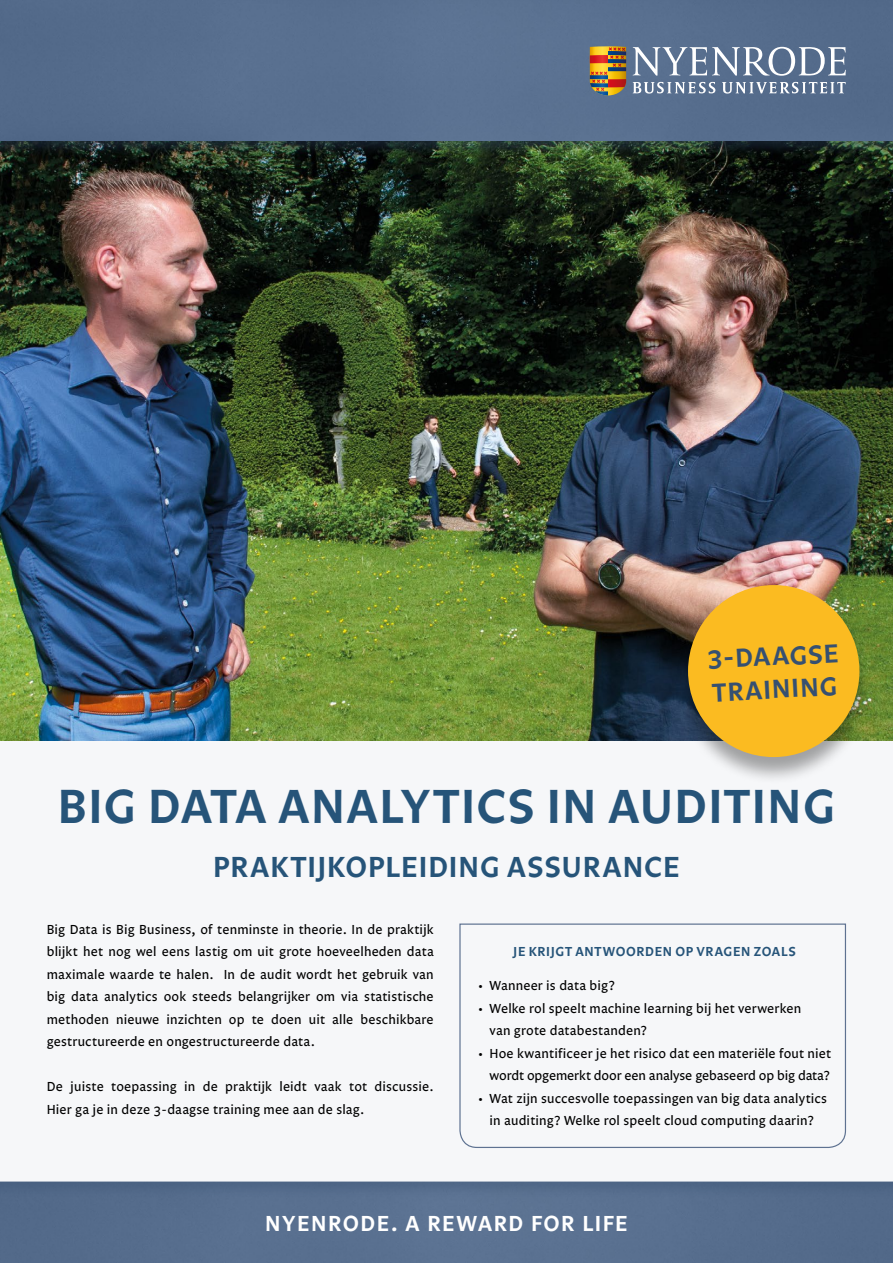
<style>
.page{position:relative;width:893px;height:1263px;background:#fff}
.page>*{position:absolute;margin:0;border:0;box-sizing:border-box;transform-origin:0 0}
.t1{font:600 49.5px "Legato OT";letter-spacing:.03em;color:#265479}
.t2{font:600 30px "Legato OT";letter-spacing:.035em;color:#265479}
.t3{font:600 27px/33px "Legato OT";color:#365071}
.t4{font:600 22.5px "Legato OT";letter-spacing:.07em;color:#fff}
.t5{font:13.5px/22.5px "Legato OT";letter-spacing:.01em;color:#000}
.t6{font:600 13.5px "Legato OT";letter-spacing:.05em;color:#265479}
</style>
<div class="page">
<div style="left:0;top:1198px;width:893px;height:65px;background:#586f8f"></div>
<div style="left:0;top:739px;width:893px;height:459px;background:#365071;opacity:.35"></div>
<div style="left:0;top:741px;width:893px;height:440px;background:#f6f7f9"></div>
<img style="left:0;top:157px;width:893px;height:584px">
<div style="left:0;top:0;width:893px;height:157px;background:#365071;opacity:.35"></div>
<svg style="left:590px;top:46px;width:36px;height:49px;background:#ad7939"></svg>
<svg style="left:633px;top:47px;width:213px;height:29px"></svg>
<svg style="left:633px;top:82px;width:82px;height:12px"></svg>
<svg style="left:722px;top:82px;width:124px;height:12px"></svg>
<svg style="left:459px;top:923px;width:388px;height:225px"></svg>
<div style="left:674px;top:585px;width:199px;height:199px;background:#000;opacity:.35"></div>
<div style="left:688px;top:585px;width:171px;height:172px;background:#fbbb21;border-radius:50%"></div>
<h3 class="t3" style="left:707px;top:644px;width:133px;rotate:-3deg">3-DAAGSE<br>TRAINING</h3>
<h1 class="t1" style="left:58px;top:777px;width:779px">BIG DATA ANALYTICS IN AUDITING</h1>
<h2 class="t2" style="left:213px;top:849px;width:468px">PRAKTIJKOPLEIDING ASSURANCE</h2>
<p class="t5" style="left:47px;top:919px;width:388px;text-align:justify">Big Data is Big Business, of tenminste in theorie. In de praktijk blijkt het nog wel eens lastig om uit grote hoeveelheden data maximale waarde te halen. In de audit wordt het gebruik van big data analytics ook steeds belangrijker om via statistische methoden nieuwe inzichten op te doen uit alle beschikbare gestructureerde en ongestructureerde data.</p>
<p class="t5" style="left:47px;top:1076px;width:388px">De juiste toepassing in de praktijk leidt vaak tot discussie.<br>Hier ga je in deze 3-daagse training mee aan de slag.</p>
<p class="t6" style="left:513px;top:944px;width:284px">JE KRIJGT ANTWOORDEN OP VRAGEN ZOALS</p>
<p class="t5" style="left:477px;top:975px;width:139px">• Wanneer is data big?</p>
<p class="t5" style="left:489px;top:997px;width:313px;text-indent:-12px">• Welke rol speelt machine learning bij het verwerken van grote databestanden?</p>
<p class="t5" style="left:477px;top:1042px;width:355px;text-align:right">• Hoe kwantificeer je het risico dat een materiële fout niet wordt opgemerkt door een analyse gebaseerd op big data?</p>
<p class="t5" style="left:477px;top:1087px;width:351px;text-align:center">• Wat zijn succesvolle toepassingen van big data analytics in auditing? Welke rol speelt cloud computing daarin?</p>
<h3 class="t4" style="left:265px;top:1210px;width:364px">NYENRODE. A REWARD FOR LIFE</h3>
</div>
